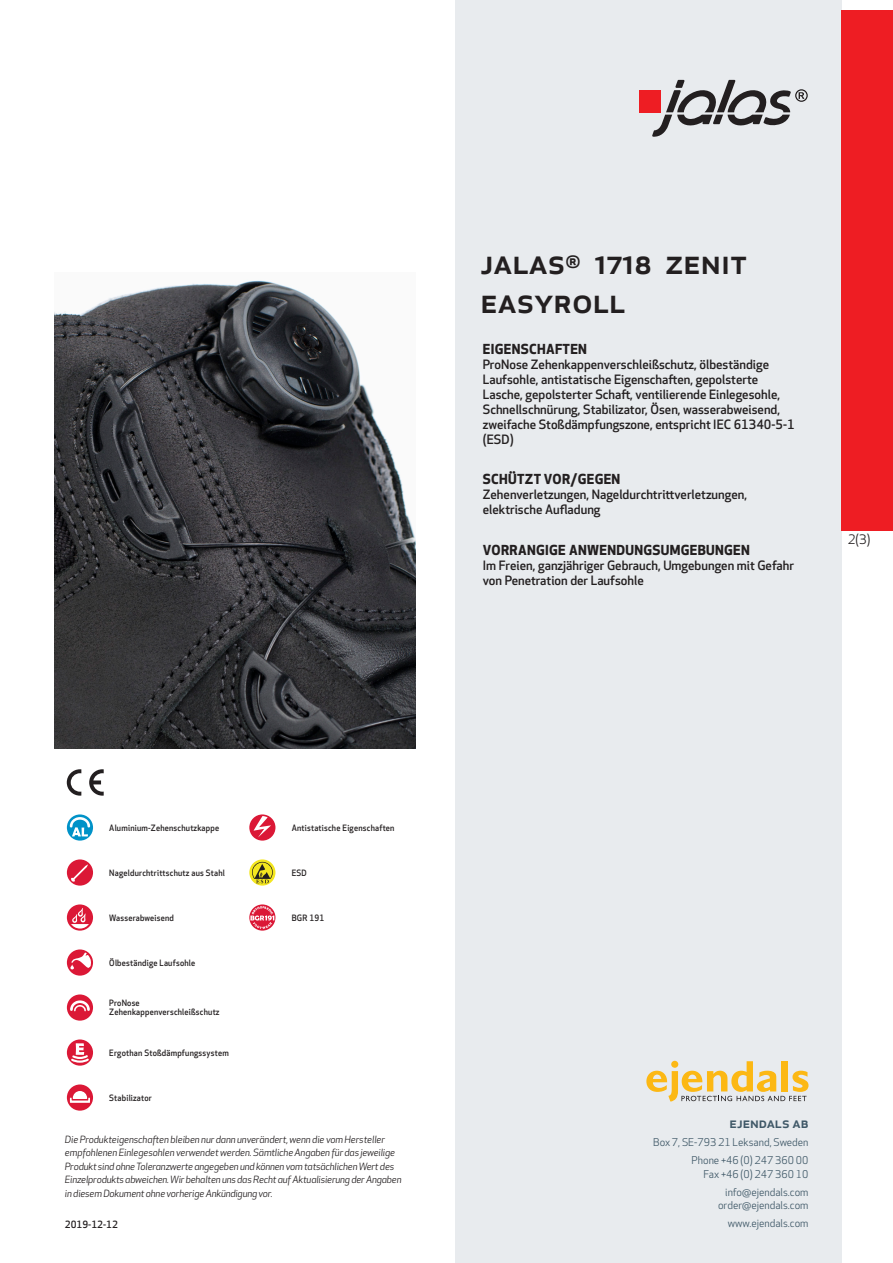
<style>
.page{position:relative;width:893px;height:1263px;background:#fff}
.page>*{position:absolute;margin:0;border:0;box-sizing:border-box;transform-origin:0 0}
.prodname{font:500 34.5px/39px "Apex New";color:#231f20}
.t1{font:500 15px "Apex New";color:#405968}
.Funktion_body{font:700 13.5px "Apex New";letter-spacing:.025em;color:#231f20}
.t2{font:12.75px "Apex New";color:#231f20}
.Funktion_body-2{font:500 12.6px/15px "Apex New";color:#231f20}
.t3{font:10.5px/18px "Apex New";color:#405968;text-align:right}
.t4{font:italic 9.75px/13.5px "Apex New";letter-spacing:-.015em;color:#231f20}
.Sidfot_datum{font:500 9.75px "Apex New";color:#231f20}
.Artikel{font:500 8.55px/9px "Apex New";letter-spacing:.025em;color:#231f20;scale:.95 1}
</style>
<div class="page">
<div style="left:455px;top:0;width:387px;height:1263px;background:#e8ebee"></div>
<svg style="left:646px;top:1061px;width:162px;height:40px"></svg>
<div style="left:842px;top:11px;width:51px;height:520px;background:#ee1d23"></div>
<div style="left:639px;top:90px;width:22px;height:22px;background:#ee1d23"></div>
<svg style="left:652px;top:80px;width:156px;height:57px"></svg>
<svg style="left:67px;top:814px;width:26px;height:27px"></svg>
<svg style="left:70px;top:817px;width:20px;height:19px"></svg>
<div style="left:67px;top:859px;width:26px;height:27px;background:#db1836;border-radius:50%"></div>
<svg style="left:71px;top:864px;width:17px;height:18px"></svg>
<svg style="left:67px;top:904px;width:26px;height:27px"></svg>
<svg style="left:71px;top:908px;width:18px;height:20px"></svg>
<svg style="left:67px;top:949px;width:26px;height:27px"></svg>
<svg style="left:70px;top:952px;width:21px;height:17px"></svg>
<div style="left:67px;top:994px;width:26px;height:27px;background:#db1836;border-radius:50%"></div>
<svg style="left:70px;top:1000px;width:20px;height:11px"></svg>
<svg style="left:67px;top:1039px;width:26px;height:27px"></svg>
<svg style="left:69px;top:1043px;width:22px;height:21px"></svg>
<div style="left:67px;top:1084px;width:26px;height:27px;background:#db1836;border-radius:50%"></div>
<svg style="left:70px;top:1091px;width:20px;height:12px"></svg>
<svg style="left:249px;top:814px;width:26px;height:27px"></svg>
<svg style="left:254px;top:816px;width:17px;height:21px"></svg>
<svg style="left:249px;top:859px;width:26px;height:26px"></svg>
<svg style="left:252px;top:862px;width:21px;height:21px"></svg>
<svg style="left:249px;top:904px;width:26px;height:27px"></svg>
<svg style="left:250px;top:906px;width:24px;height:23px"></svg>
<svg style="left:89px;top:769px;width:15px;height:27px"></svg>
<svg style="left:67px;top:769px;width:14px;height:27px"></svg>
<img style="left:54px;top:280px;width:361px;height:468px">
<p class="prodname" style="left:480px;top:241px;width:268px">JALAS<sup>®</sup> 1718 Zenit<br>Easyroll</p>
<p class="Funktion_body" style="left:483px;top:339px;width:106px">EIGENSCHAFTEN</p>
<p class="Funktion_body-2" style="left:483px;top:356px;width:313px">ProNose Zehenkappenverschleißschutz, ölbeständige Laufsohle, antistatische Eigenschaften, gepolsterte Lasche, gepolsterter Schaft, ventilierende Einlegesohle, Schnellschnürung, Stabilizator, Ösen, wasserabweisend, zweifache Stoßdämpfungszone, entspricht IEC 61340-5-1 (ESD)</p>
<p class="Funktion_body" style="left:483px;top:470px;width:139px">SCHÜTZT VOR/GEGEN</p>
<p class="Funktion_body-2" style="left:483px;top:487px;width:266px">Zehenverletzungen, Nageldurchtrittverletzungen, elektrische Aufladung</p>
<p class="Funktion_body" style="left:483px;top:540px;width:269px">VORRANGIGE ANWENDUNGSUMGEBUNGEN</p>
<p class="Funktion_body-2" style="left:483px;top:558px;width:313px">Im Freien, ganzjähriger Gebrauch, Umgebungen mit Gefahr von Penetration der Laufsohle</p>
<p class="t2" style="left:848px;top:531px;width:24px">2(3)</p>
<p class="Artikel" style="left:109px;top:823px;width:117px">Aluminium-Zehenschutzkappe</p>
<p class="Artikel" style="left:109px;top:868px;width:123px">Nageldurchtrittschutz aus Stahl</p>
<p class="Artikel" style="left:109px;top:913px;width:70px">Wasserabweisend</p>
<p class="Artikel" style="left:109px;top:958px;width:92px">Ölbeständige Laufsohle</p>
<p class="Artikel" style="left:109px;top:999px;width:118px">ProNose<br>Zehenkappenverschleißschutz</p>
<p class="Artikel" style="left:109px;top:1048px;width:127px">Ergothan Stoßdämpfungssystem</p>
<p class="Artikel" style="left:109px;top:1093px;width:46px">Stabilizator</p>
<p class="Artikel" style="left:292px;top:823px;width:110px">Antistatische Eigenschaften</p>
<p class="Artikel" style="left:292px;top:868px;width:17px">ESD</p>
<p class="Artikel" style="left:292px;top:913px;width:36px">BGR 191</p>
<p class="t4" style="left:65px;top:1132px;width:338px">Die Produkteigenschaften bleiben nur dann unverändert, wenn die vom Hersteller empfohlenen Einlegesohlen verwendet werden. Sämtliche Angaben für das jeweilige Produkt sind ohne Toleranzwerte angegeben und können vom tatsächlichen Wert des Einzelprodukts abweichen. Wir behalten uns das Recht auf Aktualisierung der Angaben in diesem Dokument ohne vorherige Ankündigung vor.</p>
<p class="Sidfot_datum" style="left:65px;top:1218px;width:54px">2019-12-12</p>
<p class="t1" style="left:729px;top:1113px;width:80px">ejendals ab</p>
<p class="t3" style="left:653px;top:1133px;width:157px">Box 7, SE-793 21 Leksand, Sweden<br>Phone +46 (0) 247 360 00</p>
<p class="t3" style="left:703px;top:1165px;width:107px">Fax +46 (0) 247 360 10 info@ejendals.com</p>
<p class="t3" style="left:718px;top:1196px;width:92px">order@ejendals.com</p>
<p class="t3" style="left:728px;top:1215px;width:82px">www.ejendals.com</p>
</div>
